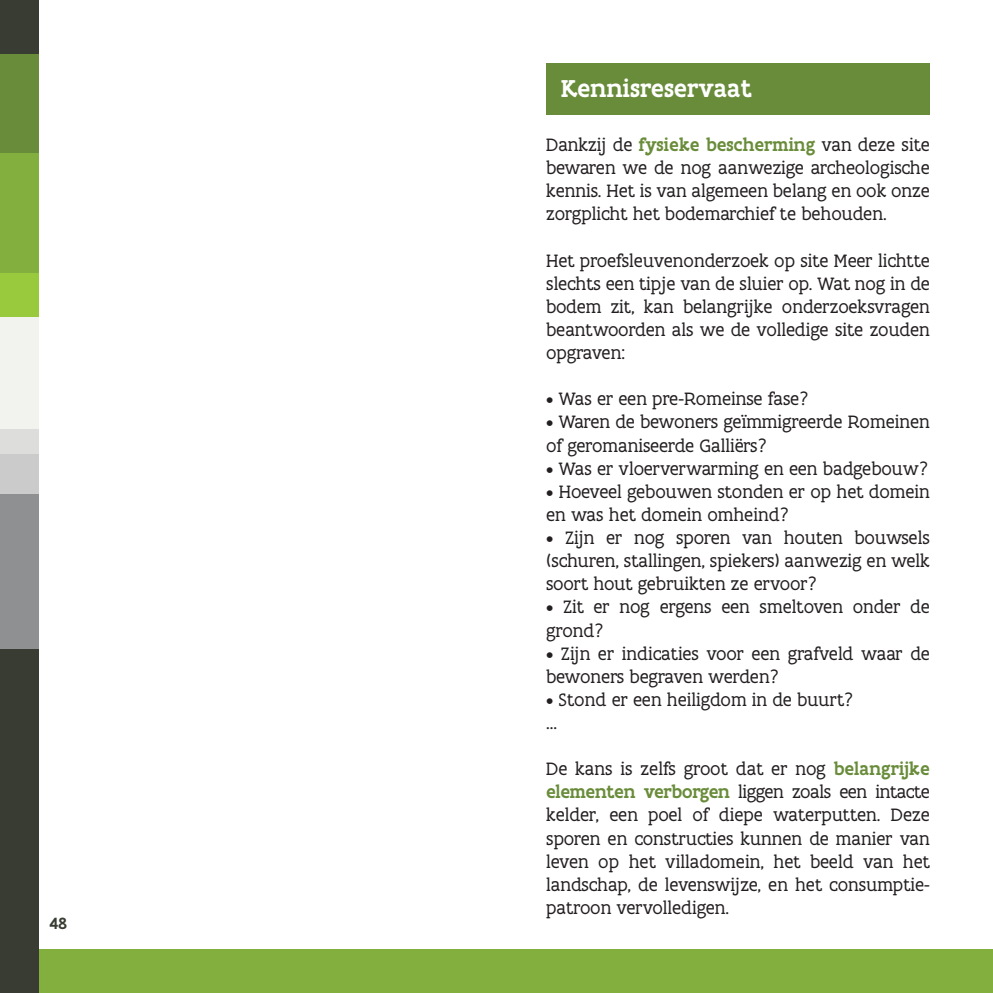
<style>
.page{position:relative;width:993px;height:993px;background:#fff}
.page>*{position:absolute;margin:0;border:0;box-sizing:border-box;transform-origin:0 0}
.t1{font:500 26.25px "Flanders Art Serif";color:#fff}
.t2{font:19.25px/23.1px "Flanders Art Serif";color:#231f20;text-align:justify}
.t3{font:19.25px/23.1px "Flanders Art Serif";letter-spacing:-.02em;color:#231f20}
.t4{font:500 17.5px "Flanders Art Serif";color:#383c32}
.s1{font-weight:500;color:#698c3a}
</style>
<div class="page">
<div style="left:0;top:949px;width:992px;height:43px;background:#83af3f"></div>
<div style="left:0;top:640px;width:38px;height:352px;background:#383c32"></div>
<div style="left:0;top:494px;width:38px;height:154px;background:#8e9091"></div>
<div style="left:0;top:453px;width:38px;height:41px;background:#cbcbcb"></div>
<div style="left:0;top:428px;width:38px;height:25px;background:#dddddb"></div>
<div style="left:0;top:317px;width:38px;height:111px;background:#f2f2ef"></div>
<div style="left:0;top:273px;width:38px;height:44px;background:#99ca3e"></div>
<div style="left:0;top:152px;width:38px;height:121px;background:#83af3f"></div>
<div style="left:0;top:54px;width:38px;height:98px;background:#698c3a"></div>
<div style="left:0;top:0;width:38px;height:54px;background:#383c32"></div>
<div style="left:546px;top:63px;width:383px;height:51px;background:#698c3a"></div>
<p class="t4" style="left:49px;top:911px;width:19px">48</p>
<p class="t1" style="left:561px;top:72px;width:192px">Kennisreservaat</p>
<p class="t2" style="left:546px;top:133px;width:385px">Dankzij de <span class="s1">fysieke bescherming</span> van deze site bewaren we de nog aanwezige archeologische kennis. Het is van algemeen belang en ook onze zorgplicht het bodemarchief te behouden.</p>
<p class="t2" style="left:546px;top:248px;width:385px">Het proefsleuvenonderzoek op site Meer lichtte slechts een tipje van de sluier op. Wat nog in de bodem zit, kan belangrijke onderzoeksvragen beantwoorden als we de volledige site zouden opgraven:</p>
<p class="t2" style="left:546px;top:387px;width:264px">• Was er een pre-Romeinse fase?</p>
<p class="t2" style="left:546px;top:410px;width:385px">• Waren de bewoners geïmmigreerde Romeinen of geromaniseerde Galliërs?</p>
<p class="t2" style="left:546px;top:456px;width:383px">• Was er vloerverwarming en een badgebouw?</p>
<p class="t2" style="left:546px;top:479px;width:385px">• Hoeveel gebouwen stonden er op het domein en was het domein omheind?</p>
<p class="t2" style="left:546px;top:526px;width:385px">• Zijn er nog sporen van houten bouwsels (schuren, stallingen, spiekers) aanwezig en welk soort hout gebruikten ze ervoor?</p>
<p class="t2" style="left:546px;top:595px;width:385px">• Zit er nog ergens een smeltoven onder de grond?</p>
<p class="t3" style="left:546px;top:641px;width:385px">• Zijn er indicaties voor een grafveld waar de bewoners begraven werden?</p>
<p class="t2" style="left:546px;top:687px;width:308px">• Stond er een heiligdom in de buurt?</p>
<p class="t2" style="left:546px;top:710px;width:12px">...</p>
<p class="t2" style="left:546px;top:757px;width:385px">De kans is zelfs groot dat er nog <span class="s1">belangrijke elementen verborgen</span> liggen zoals een intacte kelder, een poel of diepe waterputten. Deze sporen en constructies kunnen de manier van leven op het villadomein, het beeld van het landschap, de levenswijze, en het consumptie&shy;patroon vervolledigen.</p>
</div>
